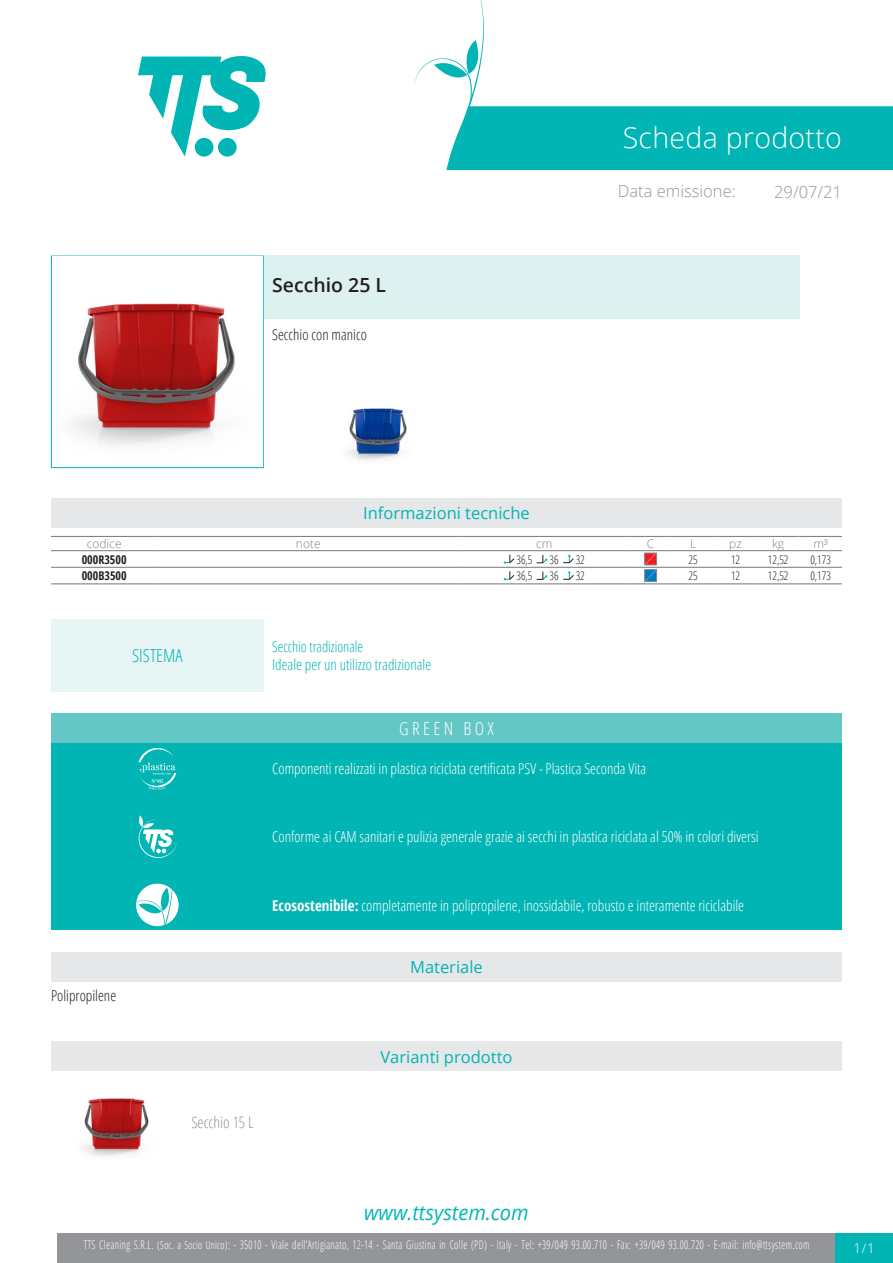
<style>
.page{position:relative;width:893px;height:1263px;background:#fff}
.page>*{position:absolute;margin:0;border:0;box-sizing:border-box;transform-origin:0 0}
.Titolo1{font:300 28.5px "Open Sans";letter-spacing:.01em;color:#fff}
.t1{font:italic 20.85px "Open Sans";color:#00b5b3;scale:.96 1}
.Nome{font:600 19.5px "Open Sans";color:#231f20}
.Titolo6{font:300 18px "Open Sans Condensed";color:#fff}
.Titolo15{font:300 18px "Open Sans Condensed";color:#00b5b3}
.Titolo2{font:300 16.5px "Open Sans";color:#939598}
.Titolo3{font:16.5px "Open Sans";color:#00b5b3}
.Titolo5{font:16.5px "Open Sans";color:#00b5b3}
.Titolo16{font:16.5px "Open Sans";color:#00b5b3}
.Nome-2{font:300 15.75px "Open Sans Condensed";color:#939598}
.GreenBoxCam{font:300 15px "Open Sans Condensed";color:#fff}
.GreenBoxLista{font:300 15px "Open Sans Condensed";color:#fff}
.GreenBoxPSV{font:300 15px "Open Sans Condensed";color:#fff}
.IdealePer{font:300 15px "Open Sans Condensed";color:#00b5b3}
.DefinizioneSistema{font:300 15px "Open Sans Condensed";color:#00b5b3;scale:.95 1}
.Descrizione{font:300 15px "Open Sans Condensed";color:#231f20}
.Materiale{font:300 15px "Open Sans Condensed";color:#231f20}
.t2{font:300 13.5px "Open Sans";color:#fff}
.t3{font:300 12px "Open Sans Condensed";letter-spacing:.035em;color:#fff;scale:.85 1}
.TabTecnica_Corpo{font:300 12px "Open Sans Condensed";color:#231f20;scale:.95 1}
.TabTecnica_Intestazi{font:300 12px "Open Sans";color:#808285}
.TabTecnica_Codice{font:700 12px "Open Sans Condensed";color:#231f20}
.s1{font-weight:700}
.s2{font-size:11.25px}
</style>
<div class="page">
<svg style="left:138px;top:56px;width:128px;height:101px"></svg>
<div style="left:57px;top:1233px;width:779px;height:30px;background:#939598"></div>
<div style="left:836px;top:1233px;width:57px;height:30px;background:#00b5b3"></div>
<svg style="left:415px;top:0;width:478px;height:170px"></svg>
<div style="left:51px;top:256px;width:213px;height:212px;border:1px solid #00b5b3"></div>
<img style="left:52px;top:257px;width:210px;height:210px">
<div style="left:264px;top:256px;width:535px;height:63px;background:#ddf1f0"></div>
<img style="left:347px;top:408px;width:60px;height:53px">
<div style="left:51px;top:498px;width:791px;height:30px;background:#e6e7e9"></div>
<hr style="left:51px;top:536px;width:106px;height:1px;background:#76787b">
<hr style="left:51px;top:550px;width:106px;height:1px;background:#76787b">
<hr style="left:157px;top:536px;width:302px;height:1px;background:#76787b">
<hr style="left:157px;top:550px;width:302px;height:1px;background:#76787b">
<hr style="left:459px;top:536px;width:170px;height:1px;background:#76787b">
<hr style="left:459px;top:550px;width:170px;height:1px;background:#76787b">
<hr style="left:629px;top:536px;width:43px;height:1px;background:#76787b">
<hr style="left:629px;top:550px;width:43px;height:1px;background:#76787b">
<hr style="left:672px;top:536px;width:42px;height:1px;background:#76787b">
<hr style="left:672px;top:550px;width:42px;height:1px;background:#76787b">
<hr style="left:714px;top:536px;width:43px;height:1px;background:#76787b">
<hr style="left:714px;top:550px;width:43px;height:1px;background:#76787b">
<hr style="left:757px;top:536px;width:42px;height:1px;background:#76787b">
<hr style="left:757px;top:550px;width:42px;height:1px;background:#76787b">
<hr style="left:799px;top:536px;width:43px;height:1px;background:#76787b">
<hr style="left:799px;top:550px;width:43px;height:1px;background:#76787b">
<hr style="left:51px;top:567px;width:106px;height:1px;background:#76787b">
<hr style="left:51px;top:584px;width:106px;height:1px;background:#76787b">
<hr style="left:157px;top:567px;width:302px;height:1px;background:#76787b">
<hr style="left:157px;top:584px;width:302px;height:1px;background:#76787b">
<hr style="left:459px;top:567px;width:170px;height:1px;background:#76787b">
<hr style="left:459px;top:584px;width:170px;height:1px;background:#76787b">
<hr style="left:629px;top:567px;width:43px;height:1px;background:#76787b">
<hr style="left:629px;top:584px;width:43px;height:1px;background:#76787b">
<hr style="left:672px;top:567px;width:42px;height:1px;background:#76787b">
<hr style="left:672px;top:584px;width:42px;height:1px;background:#76787b">
<hr style="left:714px;top:567px;width:43px;height:1px;background:#76787b">
<hr style="left:714px;top:584px;width:43px;height:1px;background:#76787b">
<hr style="left:757px;top:567px;width:42px;height:1px;background:#76787b">
<hr style="left:757px;top:584px;width:42px;height:1px;background:#76787b">
<hr style="left:799px;top:567px;width:43px;height:1px;background:#76787b">
<hr style="left:799px;top:584px;width:43px;height:1px;background:#76787b">
<svg style="left:504px;top:555px;width:10px;height:9px"></svg>
<svg style="left:537px;top:555px;width:10px;height:8px"></svg>
<svg style="left:563px;top:555px;width:11px;height:8px"></svg>
<svg style="left:504px;top:571px;width:10px;height:9px"></svg>
<svg style="left:537px;top:571px;width:10px;height:9px"></svg>
<svg style="left:563px;top:571px;width:11px;height:9px"></svg>
<svg style="left:645px;top:553px;width:12px;height:27px"></svg>
<div style="left:645px;top:569px;width:12px;height:13px;border:1px solid #87898c"></div>
<div style="left:51px;top:619px;width:213px;height:72px;background:#e8f5f5"></div>
<div style="left:51px;top:713px;width:791px;height:30px;background:#63c7c6"></div>
<div style="left:51px;top:743px;width:213px;height:51px;background:#00b5b3"></div>
<svg style="left:138px;top:748px;width:38px;height:42px"></svg>
<div style="left:264px;top:743px;width:578px;height:51px;background:#00b5b3"></div>
<div style="left:51px;top:794px;width:213px;height:85px;background:#00b5b3"></div>
<svg style="left:138px;top:815px;width:40px;height:43px"></svg>
<div style="left:264px;top:794px;width:578px;height:85px;background:#00b5b3"></div>
<div style="left:51px;top:879px;width:213px;height:51px;background:#00b5b3"></div>
<svg style="left:136px;top:884px;width:43px;height:42px"></svg>
<div style="left:264px;top:879px;width:578px;height:51px;background:#00b5b3"></div>
<div style="left:51px;top:952px;width:791px;height:29px;background:#e6e7e9"></div>
<div style="left:51px;top:1041px;width:791px;height:30px;background:#e6e7e9"></div>
<img style="left:83px;top:1098px;width:66px;height:59px">
<p class="Nome" style="left:272px;top:271px;width:115px">Secchio 25 L</p>
<p class="Descrizione" style="left:272px;top:324px;width:96px">Secchio con manico</p>
<p class="Titolo1" style="left:623px;top:118px;width:221px">Scheda prodotto</p>
<p class="Titolo2" style="left:618px;top:180px;width:119px">Data emissione:</p>
<h3 class="Titolo2" style="left:774px;top:180px;width:69px">29/07/21</h3>
<p class="Titolo3" style="left:363px;top:502px;width:168px">Informazioni tecniche</p>
<p class="TabTecnica_Intestazi" style="left:87px;top:535px;width:36px">codice</p>
<p class="TabTecnica_Intestazi" style="left:296px;top:535px;width:26px">note</p>
<p class="TabTecnica_Intestazi" style="left:536px;top:535px;width:18px">cm</p>
<p class="TabTecnica_Intestazi" style="left:647px;top:535px;width:9px">C</p>
<p class="TabTecnica_Intestazi" style="left:690px;top:535px;width:8px">L</p>
<p class="TabTecnica_Intestazi" style="left:729px;top:535px;width:14px">pz</p>
<p class="TabTecnica_Intestazi" style="left:772px;top:535px;width:14px">kg</p>
<p class="TabTecnica_Intestazi" style="left:813px;top:535px;width:16px">m³</p>
<p class="TabTecnica_Codice" style="left:82px;top:551px;width:46px">000R3500</p>
<p class="TabTecnica_Corpo" style="left:516px;top:551px;width:18px">36,5</p>
<p class="TabTecnica_Corpo" style="left:550px;top:551px;width:11px">36</p>
<p class="TabTecnica_Corpo" style="left:576px;top:551px;width:11px">32</p>
<p class="TabTecnica_Corpo" style="left:689px;top:551px;width:11px">25</p>
<p class="TabTecnica_Corpo" style="left:731px;top:551px;width:11px">12</p>
<p class="TabTecnica_Corpo" style="left:768px;top:551px;width:23px">12,52</p>
<p class="TabTecnica_Corpo" style="left:810px;top:551px;width:23px">0,173</p>
<p class="TabTecnica_Codice" style="left:82px;top:567px;width:46px">000B3500</p>
<p class="TabTecnica_Corpo" style="left:516px;top:568px;width:18px">36,5</p>
<p class="TabTecnica_Corpo" style="left:550px;top:568px;width:11px">36</p>
<p class="TabTecnica_Corpo" style="left:576px;top:568px;width:11px">32</p>
<p class="TabTecnica_Corpo" style="left:689px;top:568px;width:11px">25</p>
<p class="TabTecnica_Corpo" style="left:731px;top:568px;width:11px">12</p>
<p class="TabTecnica_Corpo" style="left:768px;top:568px;width:23px">12,52</p>
<p class="TabTecnica_Corpo" style="left:810px;top:568px;width:23px">0,173</p>
<p class="Titolo15" style="left:132px;top:643px;width:52px">SISTEMA</p>
<p class="DefinizioneSistema" style="left:272px;top:636px;width:97px">Secchio tradizionale</p>
<p class="IdealePer" style="left:272px;top:654px;width:161px">Ideale per un utilizzo tradizionale</p>
<p class="Titolo6" style="left:399px;top:716px;width:96px">G R E E N B O X</p>
<p class="GreenBoxPSV" style="left:272px;top:758px;width:376px">Componenti realizzati in plastica riciclata certificata PSV - Plastica Seconda Vita</p>
<p class="GreenBoxCam" style="left:272px;top:827px;width:488px">Conforme ai CAM sanitari e pulizia generale grazie ai secchi in plastica riciclata al 50% in colori diversi</p>
<p class="Materiale" style="left:51px;top:986px;width:67px">Polipropilene</p>
<p class="GreenBoxLista" style="left:272px;top:895px;width:473px"><span class="s1">Ecosostenibile:</span> completamente in polipropilene, inossidabile, robusto e interamente riciclabile</p>
<p class="Titolo16" style="left:410px;top:956px;width:74px">Materiale</p>
<p class="Nome-2" style="left:191px;top:1111px;width:64px">Secchio 15 L</p>
<p class="Titolo5" style="left:380px;top:1045px;width:133px">Varianti prodotto</p>
<h2 class="t1" style="left:364px;top:1198px;width:173px">www.ttsystem.com</h2>
<p class="t3" style="left:84px;top:1236px;width:855px">TTS Cleaning S.R.L. <span class="s2">(Soc. a Socio Unico)</span>: - 35010 - Viale dell’Artigianato, 12-14 - Santa Giustina in Colle (PD) - Italy - Tel: +39/049 93.00.710 - Fax: +39/049 93.00.720 - E-mail: info@ttsystem.com</p>
<p class="t2" style="left:854px;top:1239px;width:23px">1/1</p>
</div>
